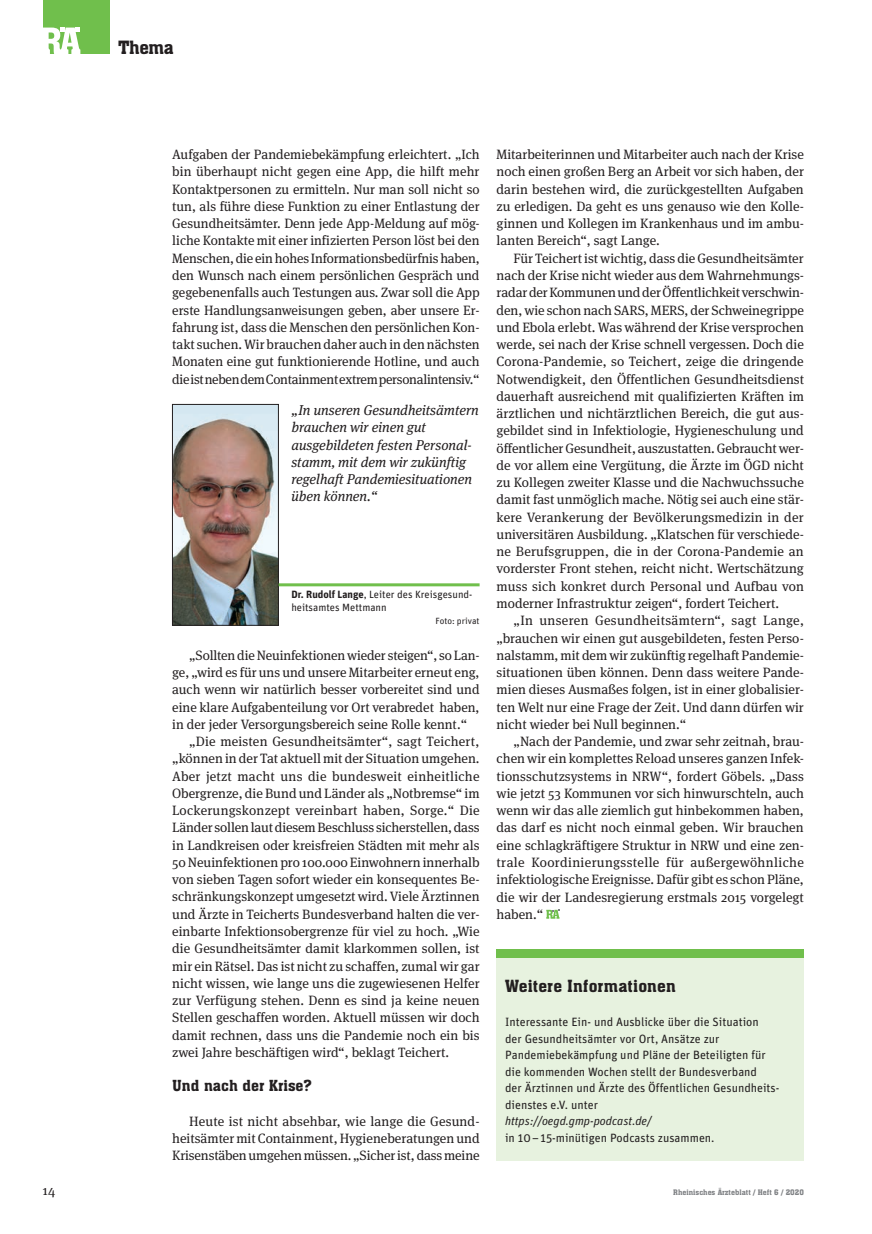
<style>
.page{position:relative;width:872px;height:1234px;background:#fff}
.page>*{position:absolute;margin:0;border:0;box-sizing:border-box;transform-origin:0 0}
.t1{font:18px "Aachen BT";letter-spacing:-.02em;color:#231f20}
.t2{font:16.5px "Aachen BT";letter-spacing:.005em;color:#231f20}
.t3{font:15px "Aachen BT";color:#231f20}
.t4{font:italic 14.25px/17.2px "Meta Serif OT";color:#231f20}
.t5{font:13.5px/17.2px "Meta Serif OT";color:#231f20;text-align:justify}
.t6{font:13.5px "Meta Serif OT";letter-spacing:.02em;color:#231f20}
.t7{font:12px/16.5px "Unit";color:#231f20}
.t8{font:italic 12px "Unit";color:#231f20}
.t9{font:10.5px/12.8px "Unit";color:#231f20}
.t10{font:9px "Unit";color:#231f20}
.t11{font:7.5px "Aachen BT";color:#808285}
.s1{font-weight:700}
</style>
<div class="page">
<div style="left:43px;top:0;width:66px;height:54px;background:#70bf4c"></div>
<svg style="left:43px;top:28px;width:37px;height:26px"></svg>
<svg style="left:546px;top:909px;width:13px;height:9px"></svg>
<div style="left:496px;top:956px;width:308px;height:204px;background:#e7f2df"></div>
<div style="left:496px;top:948px;width:308px;height:9px;background:#70bf4c"></div>
<img style="left:174px;top:406px;width:103px;height:217px">
<div style="left:172px;top:404px;width:107px;height:221px;border:1px solid #231f20"></div>
<hr style="left:279px;top:583px;width:200px;height:3px;background:#70bf4c">
<h1 class="t1" style="left:118px;top:36px;width:57px">Thema</h1>
<p class="t5" style="left:172px;top:146px;width:309px">Aufgaben der Pandemiebekämpfung erleichtert. „Ich bin überhaupt nicht gegen eine App, die hilft mehr Kontaktpersonen zu ermitteln. Nur man soll nicht so tun, als führe diese Funktion zu einer Entlastung der Gesundheitsämter. Denn jede App-Meldung auf mög&shy;liche Kontakte mit einer infizierten Person löst bei den Menschen, die ein hohes Informationsbedürfnis haben, den Wunsch nach einem persönlichen Gespräch und gegebenenfalls auch Testungen aus. Zwar soll die App erste Handlungsanweisungen geben, aber unsere Er&shy;fahrung ist, dass die Menschen den persönlichen Kon&shy;takt suchen. Wir brauchen daher auch in den nächsten Monaten eine gut funktionierende Hotline, und auch die ist neben dem Containment extrem personalintensiv.“</p>
<p class="t4" style="left:291px;top:401px;width:189px">„In unseren Gesundheitsämtern brauchen wir einen gut ausgebildeten festen Personal&shy;stamm, mit dem wir zukünftig regelhaft Pandemiesituationen üben können.“</p>
<p class="t9" style="left:291px;top:588px;width:182px"><span class="s1">Dr. Rudolf Lange</span>, Leiter des Kreisgesund&shy;heitsamtes Mettmann</p>
<p class="t10" style="left:435px;top:615px;width:45px">Foto: privat</p>
<p class="t5" style="left:189px;top:646px;width:292px">„Sollten die Neuinfektionen wieder steigen“, so Lan-</p>
<p class="t5" style="left:172px;top:663px;width:309px">ge, „wird es für uns und unsere Mitarbeiter erneut eng,</p>
<p class="t5" style="left:172px;top:680px;width:309px">auch wenn wir natürlich besser vorbereitet sind und</p>
<p class="t5" style="left:172px;top:698px;width:309px">eine klare Aufgabenteilung vor Ort verabredet haben,</p>
<p class="t5" style="left:172px;top:715px;width:296px">in der jeder Versorgungsbereich seine Rolle kennt.“</p>
<p class="t5" style="left:189px;top:732px;width:292px">„Die meisten Gesundheitsämter“, sagt Teichert,</p>
<p class="t5" style="left:172px;top:749px;width:309px">„können in der Tat aktuell mit der Situation umgehen.</p>
<p class="t6" style="left:172px;top:767px;width:309px">Aber jetzt macht uns die bundesweit einheitliche</p>
<p class="t5" style="left:172px;top:784px;width:309px">Obergrenze, die Bund und Länder als „Notbremse“ im</p>
<p class="t6" style="left:172px;top:801px;width:309px">Lockerungskonzept vereinbart haben, Sorge.“ Die</p>
<p class="t5" style="left:172px;top:818px;width:309px">Länder sollen laut diesem Beschluss sicherstellen, dass</p>
<p class="t5" style="left:172px;top:836px;width:309px">in Landkreisen oder kreisfreien Städten mit mehr als</p>
<p class="t5" style="left:172px;top:853px;width:309px">50 Neuinfektionen pro 100.000 Einwohnern innerhalb</p>
<p class="t5" style="left:172px;top:870px;width:309px">von sieben Tagen sofort wieder ein konsequentes Be-</p>
<p class="t5" style="left:172px;top:887px;width:309px">schränkungskonzept umgesetzt wird. Viele Ärztinnen</p>
<p class="t5" style="left:172px;top:905px;width:309px">und Ärzte in Teicherts Bundesverband halten die ver-</p>
<p class="t5" style="left:172px;top:922px;width:309px">einbarte Infektionsobergrenze für viel zu hoch. „Wie</p>
<p class="t5" style="left:172px;top:939px;width:309px">die Gesundheitsämter damit klarkommen sollen, ist</p>
<p class="t5" style="left:172px;top:956px;width:309px">mir ein Rätsel. Das ist nicht zu schaffen, zumal wir gar</p>
<p class="t5" style="left:172px;top:974px;width:309px">nicht wissen, wie lange uns die zugewiesenen Helfer</p>
<p class="t5" style="left:172px;top:991px;width:309px">zur Verfügung stehen. Denn es sind ja keine neuen</p>
<p class="t5" style="left:172px;top:1008px;width:309px">Stellen geschaffen worden. Aktuell müssen wir doch</p>
<p class="t5" style="left:172px;top:1025px;width:309px">damit rechnen, dass uns die Pandemie noch ein bis</p>
<p class="t5" style="left:172px;top:1043px;width:278px">zwei Jahre beschäftigen wird“, beklagt Teichert.</p>
<p class="t3" style="left:172px;top:1076px;width:141px">Und nach der Krise?</p>
<p class="t5" style="left:172px;top:1112px;width:309px;text-indent:17px">Heute ist nicht absehbar, wie lange die Gesund&shy;heitsämter mit Containment, Hygieneberatungen und Krisenstäben umgehen müssen. „Sicher ist, dass meine</p>
<p class="t5" style="left:496px;top:146px;width:309px">Mitarbeiterinnen und Mitarbeiter auch nach der Krise noch einen großen Berg an Arbeit vor sich haben, der darin bestehen wird, die zurückgestellten Aufgaben zu erledigen. Da geht es uns genauso wie den Kolle&shy;ginnen und Kollegen im Krankenhaus und im ambu&shy;lanten Bereich“, sagt Lange.</p>
<p class="t5" style="left:496px;top:249px;width:309px;text-align:left;text-indent:17px">Für Teichert ist wichtig, dass die Gesundheitsämter nach der Krise nicht wieder aus dem Wahrnehmungs&shy;radar der Kommunen und der Öffentlichkeit verschwin&shy;den, wie schon nach SARS, MERS, der Schweinegrippe und Ebola erlebt. Was während der Krise versprochen werde, sei nach der Krise schnell vergessen. Doch die Corona-Pandemie, so Teichert, zeige die dringende Notwendigkeit, den Öffentlichen Gesundheitsdienst dauerhaft ausreichend mit qualifizierten Kräften im ärztlichen und nichtärztlichen Bereich, die gut aus&shy;gebildet sind in Infektiologie, Hygieneschulung und öffentlicher Gesundheit, auszustatten. Gebraucht wer&shy;de vor allem eine Vergütung, die Ärzte im ÖGD nicht zu Kollegen zweiter Klasse und die Nachwuchssuche damit fast unmöglich mache. Nötig sei auch eine stär&shy;kere Verankerung der Bevölkerungsmedizin in der universitären Ausbildung. „Klatschen für verschiede&shy;ne Berufsgruppen, die in der Corona-Pandemie an vorderster Front stehen, reicht nicht. Wertschätzung muss sich konkret durch Personal und Aufbau von moderner Infrastruktur zeigen“, fordert Teichert.</p>
<p class="t5" style="left:496px;top:611px;width:309px;text-align:left;text-indent:17px">„In unseren Gesundheitsämtern“, sagt Lange, „brauchen wir einen gut ausgebildeten, festen Perso&shy;nalstamm, mit dem wir zukünftig regelhaft Pandemie&shy;situationen üben können. Denn dass weitere Pande&shy;mien dieses Ausmaßes folgen, ist in einer globalisier&shy;ten Welt nur eine Frage der Zeit. Und dann dürfen wir nicht wieder bei Null beginnen.“</p>
<p class="t5" style="left:496px;top:732px;width:309px;text-indent:17px">„Nach der Pandemie, und zwar sehr zeitnah, brau&shy;chen wir ein komplettes Reload unseres ganzen Infek&shy;tionsschutzsystems in NRW“, fordert Göbels. „Dass wie jetzt 53 Kommunen vor sich hinwurschteln, auch wenn wir das alle ziemlich gut hinbekommen haben, das darf es nicht noch einmal geben. Wir brauchen eine schlagkräftigere Struktur in NRW und eine zen&shy;trale Koordinierungsstelle für außergewöhnliche infektiologische Ereignisse. Dafür gibt es schon Pläne, die wir der Landesregierung erstmals 2015 vorgelegt haben.“</p>
<p class="t2" style="left:505px;top:975px;width:172px">Weitere Informationen</p>
<p class="t7" style="left:505px;top:1013px;width:276px">Interessante Ein- und Ausblicke über die Situation<br>der Gesundheitsämter vor Ort, Ansätze zur Pandemiebekämpfung und Pläne der Beteiligten für die kommenden Wochen stellt der Bundesverband<br>der Ärztinnen und Ärzte des Öffentlichen Gesundheits&shy;dienstes e.V. unter</p>
<p class="t8" style="left:505px;top:1113px;width:148px">https://oegd.gmp-podcast.de/</p>
<p class="t7" style="left:505px;top:1128px;width:211px">in 10–15-minütigen Podcasts zusammen.</p>
<p class="t5" style="left:43px;top:1181px;width:14px">14</p>
<p class="t11" style="left:673px;top:1187px;width:132px">Rheinisches Ärzteblatt / Heft 6 / 2020</p>
</div>
